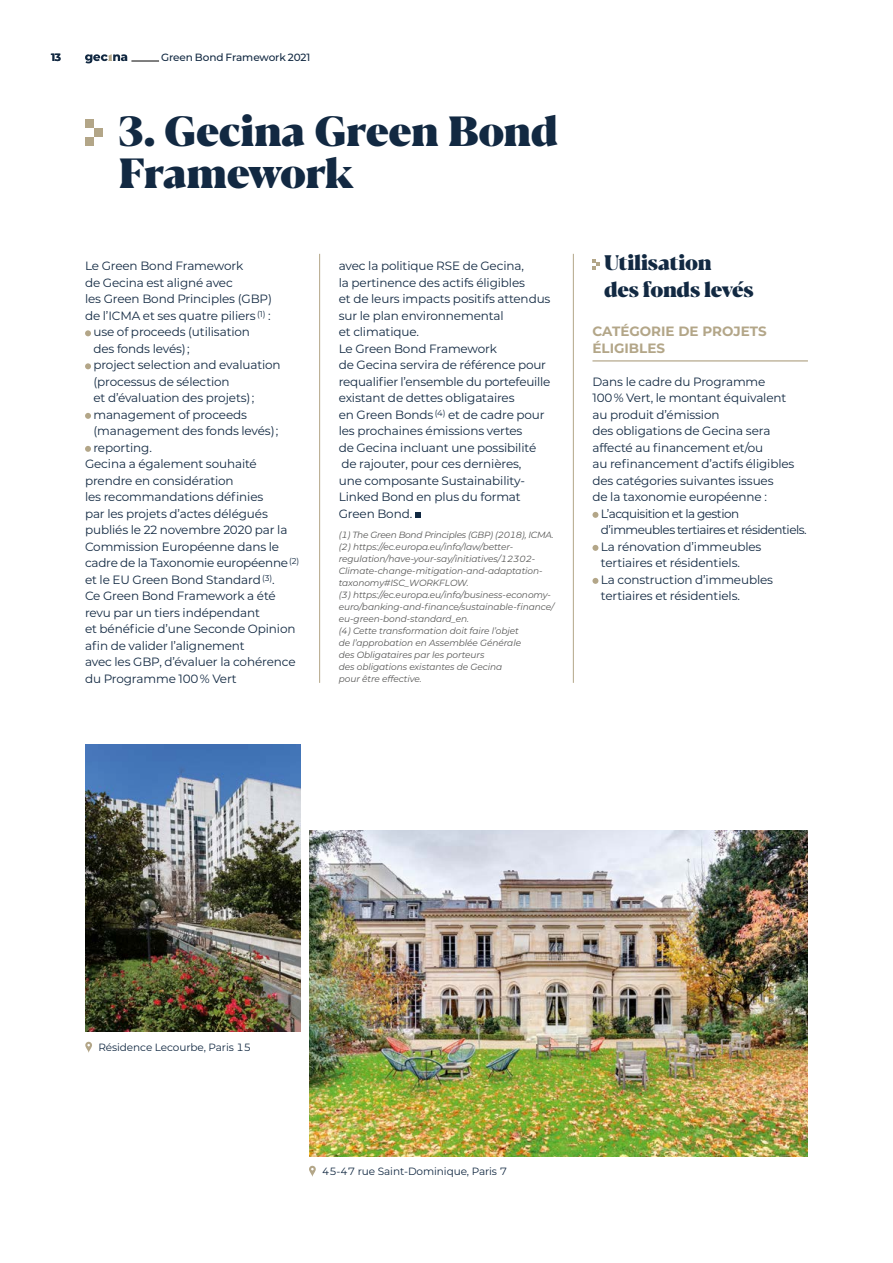
<style>
.page{position:relative;width:893px;height:1263px;background:#fff}
.page>*{position:absolute;margin:0;border:0;box-sizing:border-box;transform-origin:0 0}
.t1{font:800 42px/42px "Blacker Display";letter-spacing:-.02em;color:#122942}
.t2{font:800 21px/27px "Blacker Display";letter-spacing:-.02em;color:#122942}
.t3{font:700 13.5px/16.5px "Montserrat";color:#b3a688}
.t4{font:12px/16.5px "Montserrat";letter-spacing:-.01em;color:#122942}
.t5{font:12px "Montserrat";letter-spacing:-.04em;color:#122942}
.t6{font:10.5px "Montserrat";letter-spacing:-.01em;color:#122942}
.t7{font:500 10.5px "Montserrat";letter-spacing:-.01em;color:#122942}
.t8{font:700 10.5px "Montserrat";color:#122942}
.t9{font:italic 9px/12px "Montserrat";letter-spacing:-.01em;color:#575756}
</style>
<div class="page">
<hr style="left:319px;top:254px;width:1px;height:429px;background:#b3a688">
<hr style="left:573px;top:254px;width:1px;height:429px;background:#b3a688">
<img style="left:309px;top:831px;width:499px;height:325px">
<img style="left:85px;top:744px;width:215px;height:287px">
<svg style="left:85px;top:330px;width:6px;height:6px"></svg>
<svg style="left:85px;top:363px;width:6px;height:6px"></svg>
<svg style="left:85px;top:413px;width:6px;height:6px"></svg>
<svg style="left:85px;top:446px;width:6px;height:6px"></svg>
<div style="left:85px;top:137px;width:9px;height:9px;background:#b3a688"></div>
<div style="left:85px;top:119px;width:9px;height:9px;background:#b3a688"></div>
<div style="left:94px;top:128px;width:9px;height:9px;background:#b3a688"></div>
<hr style="left:592px;top:360px;width:216px;height:1px;background:#b3a688">
<svg style="left:592px;top:259px;width:8px;height:11px"></svg>
<svg style="left:592px;top:512px;width:6px;height:6px"></svg>
<svg style="left:592px;top:545px;width:6px;height:6px"></svg>
<svg style="left:592px;top:578px;width:6px;height:6px"></svg>
<svg style="left:415px;top:512px;width:6px;height:6px"></svg>
<svg style="left:85px;top:1042px;width:7px;height:11px"></svg>
<svg style="left:309px;top:1166px;width:7px;height:11px"></svg>
<svg style="left:85px;top:54px;width:74px;height:9px"></svg>
<p class="t8" style="left:51px;top:50px;width:12px">13</p>
<p class="t7" style="left:161px;top:50px;width:151px">Green Bond Framework 2021</p>
<h1 class="t1" style="left:119px;top:113px;width:441px">3. Gecina Green Bond<br>Framework</h1>
<p class="t4" style="left:85px;top:257px;width:160px">Le Green Bond Framework</p>
<p class="t4" style="left:85px;top:274px;width:149px">de Gecina est aligné avec</p>
<p class="t4" style="left:85px;top:290px;width:188px">les Green Bond Principles (GBP)</p>
<p class="t4" style="left:85px;top:307px;width:187px">de l’ICMA et ses quatre piliers <sup>(1)</sup> :</p>
<p class="t4" style="left:93px;top:323px;width:158px">use of proceeds (utilisation</p>
<p class="t4" style="left:93px;top:340px;width:98px">des fonds levés) ;</p>
<p class="t4" style="left:93px;top:356px;width:189px">project selection and evaluation</p>
<p class="t4" style="left:93px;top:373px;width:138px">(processus de sélection</p>
<p class="t4" style="left:93px;top:389px;width:162px">et d’évaluation des projets) ;</p>
<p class="t4" style="left:93px;top:406px;width:155px">management of proceeds</p>
<p class="t4" style="left:93px;top:422px;width:187px">(management des fonds levés) ;</p>
<p class="t4" style="left:93px;top:439px;width:60px">reporting.</p>
<p class="t4" style="left:85px;top:455px;width:173px">Gecina a également souhaité</p>
<p class="t4" style="left:85px;top:472px;width:150px">prendre en considération</p>
<p class="t4" style="left:85px;top:488px;width:180px">les recommandations définies</p>
<p class="t4" style="left:85px;top:505px;width:184px">par les projets d’actes délégués</p>
<p class="t4" style="left:85px;top:521px;width:204px">publiés le 22 novembre 2020 par la</p>
<p class="t4" style="left:85px;top:538px;width:196px">Commission Européenne dans le</p>
<p class="t4" style="left:85px;top:554px;width:216px">cadre de la Taxonomie européenne <sup>(2)</sup></p>
<p class="t4" style="left:85px;top:571px;width:191px">et le EU Green Bond Standard <sup>(3)</sup>.</p>
<p class="t4" style="left:85px;top:587px;width:192px">Ce Green Bond Framework a été</p>
<p class="t4" style="left:85px;top:604px;width:176px">revu par un tiers indépendant</p>
<p class="t4" style="left:85px;top:620px;width:212px">et bénéficie d’une Seconde Opinion</p>
<p class="t4" style="left:85px;top:637px;width:161px">afin de valider l’alignement</p>
<p class="t4" style="left:85px;top:653px;width:212px">avec les GBP, d’évaluer la cohérence</p>
<p class="t4" style="left:85px;top:670px;width:153px">du Programme 100 % Vert</p>
<p class="t4" style="left:339px;top:257px;width:213px">avec la politique RSE de Gecina,<br>la pertinence des actifs éligibles<br>et de leurs impacts positifs attendus sur le plan environnemental<br>et climatique.<br>Le Green Bond Framework<br>de Gecina servira de référence pour requalifier l’ensemble du portefeuille existant de dettes obligataires<br>en Green Bonds <sup>(4)</sup> et de cadre pour les prochaines émissions vertes<br>de Gecina incluant une possibilité de rajouter, pour ces dernières,<br>une composante Sustainability-<br>Linked Bond en plus du format<br>Green Bond.</p>
<p class="t9" style="left:339px;top:528px;width:217px">(1) The Green Bond Principles (GBP) (2018), ICMA. (2) https://ec.europa.eu/info/law/better&shy;regulation/have-your-say/initiatives/12302- Climate-change-mitigation-and-adaptation&shy;taxonomy#ISC_WORKFLOW.<br>(3) https://ec.europa.eu/info/business-economy&shy;euro/banking-and-finance/sustainable-finance/ eu-green-bond-standard_en.<br>(4) Cette transformation doit faire l’objet<br>de l’approbation en Assemblée Générale<br>des Obligataires par les porteurs<br>des obligations existantes de Gecina<br>pour être effective.</p>
<h2 class="t2" style="left:604px;top:251px;width:151px">Utilisation<br>des fonds levés</h2>
<p class="t3" style="left:592px;top:323px;width:176px">CATÉGORIE DE PROJETS<br>ÉLIGIBLES</p>
<p class="t4" style="left:592px;top:373px;width:175px">Dans le cadre du Programme</p>
<p class="t4" style="left:592px;top:389px;width:195px">100 % Vert, le montant équivalent</p>
<p class="t4" style="left:592px;top:406px;width:129px">au produit d’émission</p>
<p class="t4" style="left:592px;top:422px;width:179px">des obligations de Gecina sera</p>
<p class="t4" style="left:592px;top:439px;width:172px">affecté au financement et/ou</p>
<p class="t4" style="left:592px;top:455px;width:203px">au refinancement d’actifs éligibles</p>
<p class="t4" style="left:592px;top:472px;width:183px">des catégories suivantes issues</p>
<p class="t4" style="left:592px;top:488px;width:176px">de la taxonomie européenne :</p>
<p class="t5" style="left:601px;top:505px;width:140px">L’acquisition et la gestion</p>
<p class="t5" style="left:601px;top:522px;width:207px">d’immeubles tertiaires et résidentiels.</p>
<p class="t4" style="left:601px;top:538px;width:162px">La rénovation d’immeubles</p>
<p class="t4" style="left:601px;top:554px;width:141px">tertiaires et résidentiels.</p>
<p class="t4" style="left:601px;top:571px;width:174px">La construction d’immeubles</p>
<p class="t4" style="left:601px;top:587px;width:141px">tertiaires et résidentiels.</p>
<p class="t6" style="left:98px;top:1040px;width:154px">Résidence Lecourbe, Paris 15</p>
<p class="t6" style="left:322px;top:1164px;width:186px">45-47 rue Saint-Dominique, Paris 7</p>
</div>
